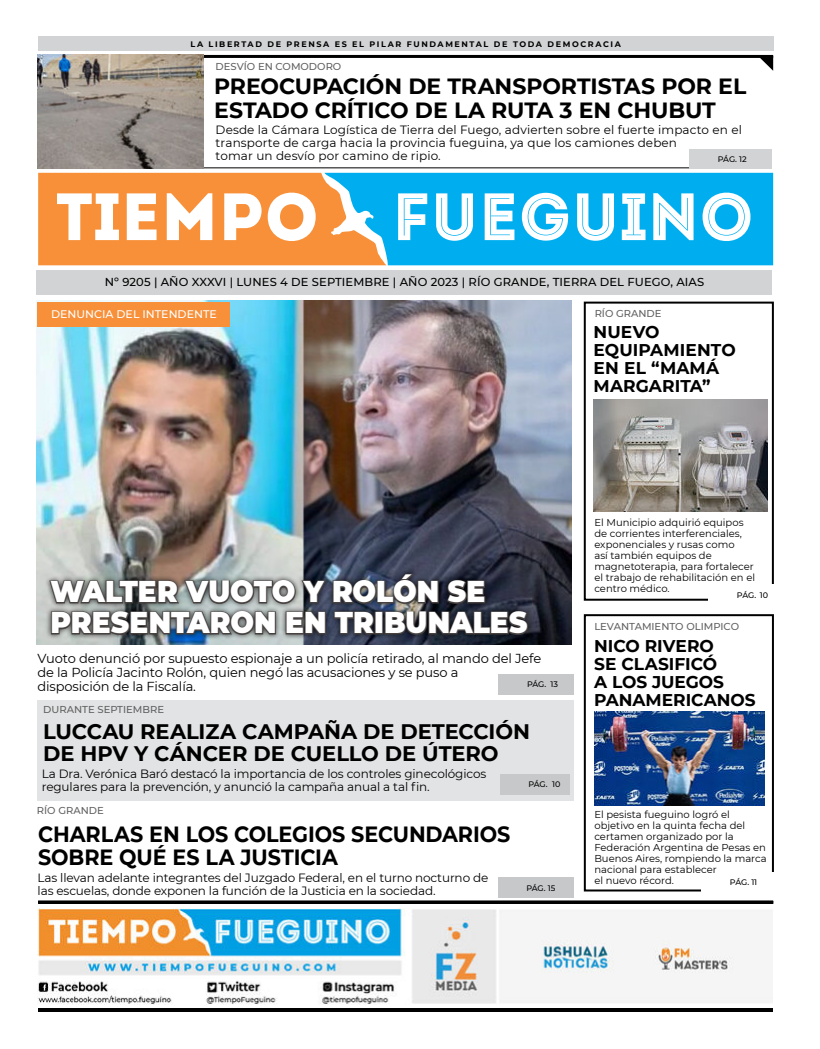
<style>
.page{position:relative;width:820px;height:1049px;background:#fff}
.page>*{position:absolute;margin:0;border:0;box-sizing:border-box;transform-origin:0 0}
.t1{font:900 30px/31px "Montserrat";color:#fff;scale:.93 1}
.t2{font:700 22px/24px "Montserrat";letter-spacing:-.005em;color:#000}
.t3{font:700 22px/23px "Montserrat";letter-spacing:-.005em;color:#000;scale:.94 1}
.t4{font:700 21px/22px "Montserrat";letter-spacing:-.005em;color:#000}
.t5{font:700 17px/18px "Montserrat";color:#000}
.t6{font:13px/14px "Montserrat";letter-spacing:-.01em;color:#000}
.t7{font:12px/13px "Montserrat";letter-spacing:-.01em;color:#000}
.t8{font:12px/13px "Montserrat";letter-spacing:.01em;color:#000}
.t9{font:500 11.5px "Montserrat";letter-spacing:.01em;color:#000}
.t10{font:500 11px "Montserrat";color:#fff}
.t11{font:10px/11px "Montserrat";color:#000}
.t12{font:500 10px "Montserrat";color:#616161}
.t13{font:700 8px "Montserrat";letter-spacing:.2em;color:#000}
.t14{font:500 8px "Montserrat";letter-spacing:-.01em;color:#000}
</style>
<div class="page">
<img style="left:37px;top:909px;width:735px;height:95px">
<hr style="left:38px;top:1008px;width:734px;height:4px;background:#000">
<hr style="left:38px;top:901px;width:734px;height:3px;background:#000">
<img style="left:37px;top:300px;width:534px;height:345px">
<div style="left:583px;top:614px;width:190px;height:277px;border:2px solid #000"></div>
<div style="left:583px;top:302px;width:190px;height:299px;border:2px solid #000"></div>
<div style="left:37px;top:700px;width:536px;height:101px;background:#e2e3e4"></div>
<hr style="left:38px;top:55px;width:734px;height:3px;background:#000">
<svg style="left:757px;top:57px;width:15px;height:13px"></svg>
<div style="left:37px;top:270px;width:734px;height:25px;background:#d1d3d4"></div>
<div style="left:701px;top:872px;width:72px;height:20px;background:#fff"></div>
<div style="left:38px;top:37px;width:734px;height:14px;background:#d1d3d4"></div>
<svg style="left:38px;top:173px;width:286px;height:92px"></svg>
<svg style="left:324px;top:173px;width:448px;height:92px;fill:#00aeef"></svg>
<div style="left:500px;top:774px;width:69px;height:20px;background:#c7c8ca"></div>
<div style="left:708px;top:584px;width:65px;height:20px;background:#fff"></div>
<hr style="left:38px;top:167px;width:733px;height:1px;background:#000">
<div style="left:689px;top:149px;width:82px;height:19px;background:#d1d3d4"></div>
<div style="left:44px;top:567px;width:489px;height:72px;background:#000;opacity:.75"></div>
<svg style="left:48px;top:573px;width:481px;height:63px"></svg>
<div style="left:497px;top:877px;width:76px;height:21px;background:#c7c8ca"></div>
<div style="left:37px;top:302px;width:193px;height:25px;background:#f79039"></div>
<div style="left:498px;top:674px;width:75px;height:20px;background:#c7c8ca"></div>
<img style="left:37px;top:54px;width:166px;height:114px">
<img style="left:594px;top:711px;width:170px;height:95px">
<img style="left:593px;top:400px;width:174px;height:112px">
<p class="t13" style="left:190px;top:40px;width:431px">LA LIBERTAD DE PRENSA ES EL PILAR FUNDAMENTAL DE TODA DEMOCRACIA</p>
<p class="t12" style="left:215px;top:61px;width:127px">DESVÍO EN COMODORO</p>
<h2 class="t2" style="left:214px;top:75px;width:533px">PREOCUPACIÓN DE TRANSPORTISTAS POR EL<br>ESTADO CRÍTICO DE LA RUTA 3 EN CHUBUT</h2>
<p class="t8" style="left:215px;top:124px;width:527px">Desde la Cámara Logística de Tierra del Fuego, advierten sobre el fuerte impacto en el transporte de carga hacia la provincia fueguina, ya que los camiones deben<br>tomar un desvío por camino de ripio.</p>
<p class="t14" style="left:717px;top:155px;width:30px">PÁG. 12</p>
<p class="t9" style="left:105px;top:276px;width:600px">Nº 9205 | AÑO XXXVI | LUNES 4 DE SEPTIEMBRE | AÑO 2023 | RÍO GRANDE, TIERRA DEL FUEGO, AIAS</p>
<p class="t10" style="left:51px;top:308px;width:167px">DENUNCIA DEL INTENDENTE</p>
<p class="t12" style="left:594px;top:308px;width:68px">RÍO GRANDE</p>
<h3 class="t5" style="left:593px;top:323px;width:143px">NUEVO<br>EQUIPAMIENTO<br>EN EL “MAMÁ<br>MARGARITA”</h3>
<h1 class="t1" style="left:50px;top:576px;width:514px">WALTER VUOTO Y ROLÓN SE<br>PRESENTARON EN TRIBUNALES</h1>
<h3 class="t6" style="left:38px;top:651px;width:505px">Vuoto denunció por supuesto espionaje a un policía retirado, al mando del Jefe de la Policía Jacinto Rolón, quien negó las acusaciones y se puso a<br>disposición de la Fiscalía.</h3>
<p class="t14" style="left:527px;top:680px;width:33px">PÁG. 13</p>
<p class="t12" style="left:43px;top:704px;width:122px">DURANTE SEPTIEMBRE</p>
<h3 class="t4" style="left:43px;top:721px;width:488px">LUCCAU REALIZA CAMPAÑA DE DETECCIÓN<br>DE HPV Y CÁNCER DE CUELLO DE ÚTERO</h3>
<p class="t7" style="left:42px;top:767px;width:446px">La Dra. Verónica Baró destacó la importancia de los controles ginecológicos regulares para la prevención, y anunció la campaña anual a tal fin.</p>
<h2 class="t3" style="left:38px;top:822px;width:503px">CHARLAS EN LOS COLEGIOS SECUNDARIOS<br>SOBRE QUÉ ES LA JUSTICIA</h2>
<p class="t12" style="left:37px;top:805px;width:68px">RÍO GRANDE</p>
<p class="t7" style="left:38px;top:871px;width:452px">Las llevan adelante integrantes del Juzgado Federal, en el turno nocturno de las escuelas, donde exponen la función de la Justicia en la sociedad.</p>
<p class="t14" style="left:528px;top:780px;width:33px">PÁG. 10</p>
<p class="t14" style="left:526px;top:884px;width:30px">PÁG. 15</p>
<p class="t11" style="left:594px;top:517px;width:162px">El Municipio adquirió equipos de corrientes interferenciales, exponenciales y rusas como<br>así también equipos de magnetoterapia, para fortalecer el trabajo de rehabilitación en el centro médico.</p>
<p class="t14" style="left:736px;top:591px;width:33px">PÁG. 10</p>
<p class="t12" style="left:594px;top:621px;width:146px">LEVANTAMIENTO OLIMPICO</p>
<h3 class="t5" style="left:594px;top:637px;width:163px">NICO RIVERO<br>SE CLASIFICÓ<br>A LOS JUEGOS<br>PANAMERICANOS</h3>
<p class="t11" style="left:594px;top:809px;width:174px">El pesista fueguino logró el objetivo en la quinta fecha del certamen organizado por la<br>Federación Argentina de Pesas en<br>Buenos Aires, rompiendo la marca nacional para establecer<br>el nuevo récord.</p>
<p class="t14" style="left:729px;top:878px;width:29px">PÁG. 11</p>
</div>
